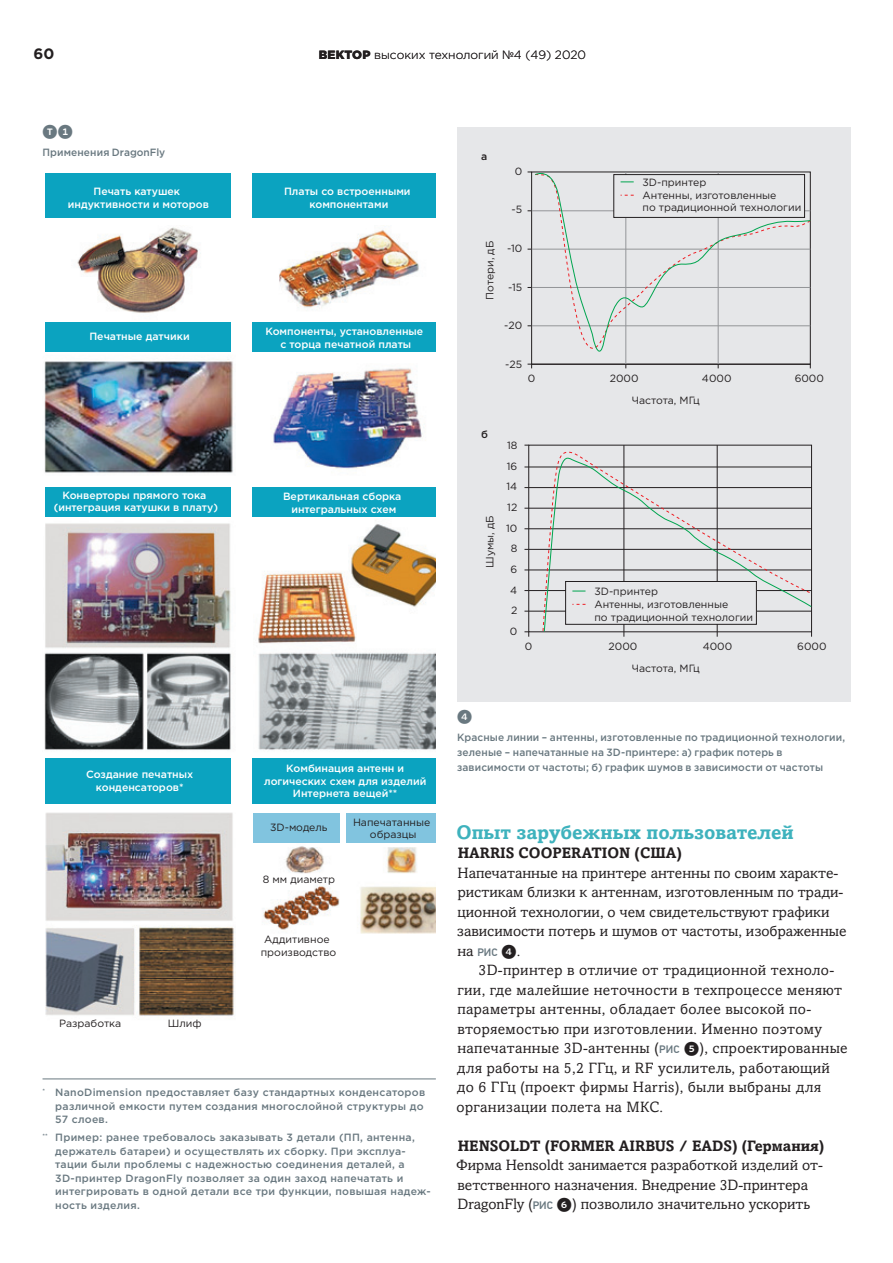
<style>
.page{position:relative;width:893px;height:1263px;background:#fff}
.page>*{position:absolute;margin:0;border:0;box-sizing:border-box;transform-origin:0 0}
.t1{font:700 19.5px "Amasis MTW1 G";color:#3eb2bd}
.t2{font:15px/19.5px "Amasis MTW1 G";color:#231f20}
.t3{font:15px/19.5px "Amasis MTW1 G";letter-spacing:.02em;color:#231f20}
.t4{font:700 15px "Amasis MTW1 G";color:#231f20}
.t5{font:15px "Whitney Index Black Round Bd";color:#697880}
.t6{font:700 15px "Gotham Pro";color:#231f20}
.t7{font:300 12px "Gotham Pro";color:#231f20}
.t8{font:500 10.5px/13.5px "Gotham Pro";letter-spacing:.025em;color:#697880}
.t9{font:500 10.5px/12.6px "Gotham Pro";color:#fff;text-align:center}
.t10{font:10.5px/20.7px "Gotham Pro";color:#231f20;text-align:center}
.t11{font:500 10.5px "Gotham Pro";letter-spacing:.005em;color:#697880}
.t12{font:500 10.5px "Gotham Pro";color:#231f20}
.s1{font-weight:900}
.s2{font-family:"PF Din Text Pro";font-weight:500;font-size:10.8px;color:#697880}
.s3{font-family:"Whitney Index Black Round Bd"}
</style>
<div class="page">
<div style="left:457px;top:128px;width:393px;height:574px;background:#e6e7e9"></div>
<hr style="left:532px;top:249px;width:278px;height:1px;background:#939598">
<hr style="left:532px;top:210px;width:278px;height:1px;background:#939598">
<hr style="left:532px;top:287px;width:278px;height:1px;background:#939598">
<hr style="left:532px;top:325px;width:278px;height:1px;background:#939598">
<hr style="left:532px;top:364px;width:278px;height:1px;background:#231f20">
<svg style="left:534px;top:360px;width:277px;height:4px"></svg>
<svg style="left:534px;top:171px;width:277px;height:189px"></svg>
<hr style="left:529px;top:467px;width:283px;height:1px;background:#231f20">
<hr style="left:529px;top:487px;width:283px;height:1px;background:#231f20">
<hr style="left:529px;top:508px;width:283px;height:1px;background:#231f20">
<hr style="left:529px;top:528px;width:283px;height:1px;background:#231f20">
<hr style="left:529px;top:549px;width:283px;height:1px;background:#231f20">
<hr style="left:529px;top:570px;width:283px;height:1px;background:#231f20">
<hr style="left:529px;top:590px;width:283px;height:1px;background:#231f20">
<hr style="left:529px;top:611px;width:283px;height:1px;background:#231f20">
<svg style="left:524px;top:631px;width:5px;height:6px"></svg>
<svg style="left:542px;top:444px;width:269px;height:188px"></svg>
<svg style="left:544px;top:455px;width:268px;height:177px"></svg>
<img style="left:44px;top:225px;width:392px;height:791px">
<div style="left:253px;top:813px;width:87px;height:30px;background:#81c4df"></div>
<div style="left:346px;top:813px;width:90px;height:30px;background:#81c4df"></div>
<div style="left:45px;top:173px;width:186px;height:45px;background:#0ba3c0"></div>
<div style="left:253px;top:173px;width:183px;height:45px;background:#0ba3c0"></div>
<div style="left:45px;top:322px;width:186px;height:29px;background:#0ba3c0"></div>
<div style="left:253px;top:322px;width:183px;height:29px;background:#0ba3c0"></div>
<div style="left:45px;top:487px;width:186px;height:30px;background:#0ba3c0"></div>
<div style="left:253px;top:487px;width:183px;height:30px;background:#0ba3c0"></div>
<div style="left:45px;top:758px;width:186px;height:46px;background:#0ba3c0"></div>
<div style="left:253px;top:758px;width:183px;height:46px;background:#0ba3c0"></div>
<hr style="left:43px;top:1078px;width:393px;height:1px;background:#697880">
<h2 class="t6" style="left:33px;top:45px;width:22px">60</h2>
<p class="t7" style="left:319px;top:48px;width:269px"><span class="s1">ВЕКТОР</span> высоких технологий №4 (49) 2020</p>
<h2 class="t5" style="left:43px;top:124px;width:32px">T1</h2>
<p class="t11" style="left:43px;top:146px;width:124px">Применения DragonFly</p>
<p class="t9" style="left:68px;top:185px;width:143px">Печать катушек индуктивности и моторов</p>
<p class="t9" style="left:89px;top:329px;width:102px">Печатные датчики</p>
<p class="t9" style="left:284px;top:185px;width:128px">Платы со встроенными компонентами</p>
<p class="t9" style="left:265px;top:325px;width:159px">Компоненты, установленные с торца печатной платы</p>
<p class="t9" style="left:54px;top:488px;width:166px">Конверторы прямого тока (интеграция катушки в плату)</p>
<p class="t9" style="left:283px;top:490px;width:120px">Вертикальная сборка интегральных схем</p>
<p class="t9" style="left:86px;top:768px;width:109px">Создание печатных конденсаторов*</p>
<p class="t9" style="left:264px;top:762px;width:164px">Комбинация антенн и логических схем для изделий<br>Интернета вещей**</p>
<p class="t10" style="left:59px;top:1013px;width:63px">Разработка</p>
<p class="t10" style="left:168px;top:1013px;width:35px">Шлиф</p>
<p class="t10" style="left:270px;top:817px;width:59px">3D-модель</p>
<p class="t10" style="left:263px;top:869px;width:74px">8 мм диаметр</p>
<p class="t10" style="left:353px;top:816px;width:79px;line-height:12.6px">Напечатанные образцы</p>
<p class="t10" style="left:261px;top:933px;width:77px;line-height:12.6px">Аддитивное производство</p>
<p class="t8" style="left:55px;top:1085px;width:371px;text-indent:-13px"><sup>*</sup> NanoDimension предоставляет базу стандартных конденсаторов различной емкости путем создания многослойной структуры до<br>57 слоев.</p>
<p class="t8" style="left:55px;top:1130px;width:377px;text-indent:-13px"><sup>**</sup> Пример: ранее требовалось заказывать 3 детали (ПП, антенна, держатель батареи) и осуществлять их сборку. При эксплуа&shy;тации были проблемы с надежностью соединения деталей, а 3D-принтер DragonFly позволяет за один заход напечатать и интегрировать в одной детали все три функции, повышая надеж&shy;ность изделия.</p>
<p class="t12" style="left:481px;top:151px;width:8px">а</p>
<p class="t10" style="left:479px;top:299px;width:60px;rotate:-90deg">Потери, дБ</p>
<p class="t10" style="left:515px;top:160px;width:9px">0</p>
<p class="t10" style="left:512px;top:199px;width:12px">-5</p>
<p class="t10" style="left:507px;top:238px;width:17px">-10</p>
<p class="t10" style="left:508px;top:276px;width:16px">-15</p>
<p class="t10" style="left:504px;top:315px;width:20px">-20</p>
<p class="t10" style="left:505px;top:354px;width:18px">-25</p>
<p class="t10" style="left:643px;top:176px;width:160px;line-height:12.6px;text-align:left">3D-принтер<br>Антенны, изготовленные<br>по традиционной технологии</p>
<p class="t10" style="left:528px;top:368px;width:9px">0</p>
<p class="t10" style="left:610px;top:368px;width:30px">2000</p>
<p class="t10" style="left:702px;top:368px;width:31px">4000</p>
<p class="t10" style="left:795px;top:368px;width:31px">6000</p>
<p class="t10" style="left:632px;top:390px;width:70px">Частота, МГц</p>
<p class="t12" style="left:481px;top:428px;width:8px">б</p>
<p class="t10" style="left:479px;top:568px;width:54px;rotate:-90deg">Шумы, дБ</p>
<p class="t10" style="left:506px;top:435px;width:13px">18<br>16<br>14<br>12<br>10<br>8<br>6<br>4<br>2<br>0</p>
<p class="t10" style="left:594px;top:585px;width:160px;line-height:12.6px;text-align:left">3D-принтер<br>Антенны, изготовленные<br>по традиционной технологии</p>
<p class="t10" style="left:525px;top:636px;width:9px">0</p>
<p class="t10" style="left:609px;top:636px;width:30px">2000</p>
<p class="t10" style="left:703px;top:636px;width:31px">4000</p>
<p class="t10" style="left:797px;top:636px;width:31px">6000</p>
<p class="t10" style="left:632px;top:658px;width:70px">Частота, МГц</p>
<h2 class="t5" style="left:457px;top:709px;width:17px">4</h2>
<p class="t8" style="left:457px;top:729px;width:389px;line-height:15px">Красные линии – антенны, изготовленные по традиционной технологии, зеленые – напечатанные на 3D-принтере: а) график потерь в зависимости от частоты; б) график шумов в зависимости от частоты</p>
<h1 class="t1" style="left:456px;top:820px;width:339px">Опыт зарубежных пользователей</h1>
<h2 class="t4" style="left:458px;top:844px;width:22px">HARRIS</h2>
<h2 class="t4" style="left:519px;top:844px;width:12px">COO</h2>
<h2 class="t4" style="left:552px;top:844px;width:21px">PERATION</h2>
<h2 class="t4" style="left:635px;top:844px;width:49px">(США)</h2>
<h2 class="t2" style="left:457px;top:863px;width:391px">Напечатанные на принтере антенны по своим характе&shy;ристикам близки к антеннам, изготовленным по тради&shy;ционной технологии, о чем свидетельствуют графики зависимости потерь и шумов от частоты, изображенные на <span class="s2">рис</span> <span class="s3">4</span>.</h2>
<p class="t3" style="left:457px;top:961px;width:393px;text-indent:22px">3D-принтер в отличие от традиционной техноло&shy;гии, где малейшие неточности в техпроцессе меняют параметры антенны, обладает более высокой по&shy;вторяемостью при изготовлении. Именно поэтому напечатанные 3D-антенны (<span class="s2">рис</span> <span class="s3">5</span>), спроектированные для работы на 5,2 ГГц, и RF усилитель, работающий до 6 ГГц (проект фирмы Harris), были выбраны для организации полета на МКС.</p>
<h2 class="t4" style="left:458px;top:1136px;width:23px">HENSOL</h2>
<h2 class="t4" style="left:519px;top:1136px;width:307px">DT (FORMER AIRBUS / EADS) (Германия)</h2>
<h2 class="t2" style="left:456px;top:1156px;width:368px">Фирма Hensoldt занимается разработкой изделий от&shy;ветственного назначения. Внедрение 3D-принтера<br>DragonFly (<span class="s2">рис</span> <span class="s3">6</span>) позволило значительно ускорить</h2>
</div>
